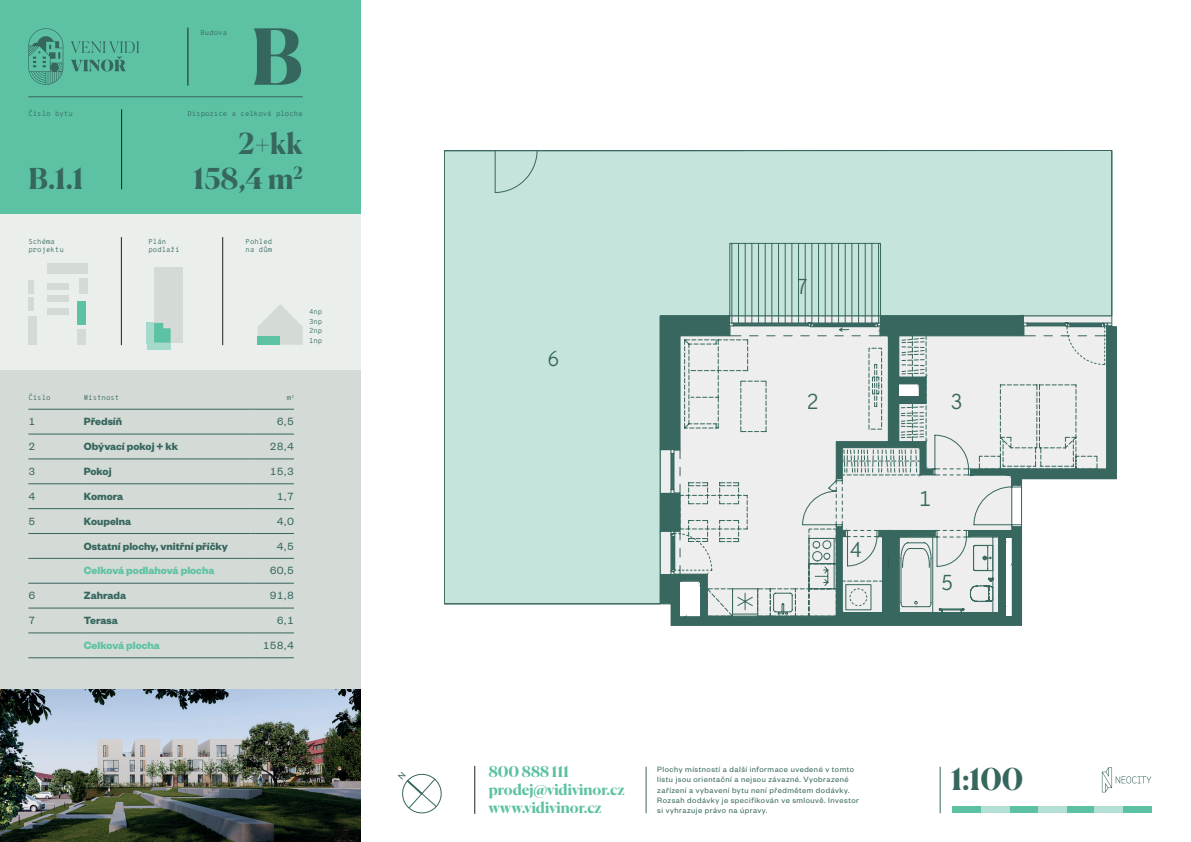
<style>
.page{position:relative;width:1191px;height:842px;background:#fff}
.page>*{position:absolute;margin:0;border:0;box-sizing:border-box;transform-origin:0 0}
.t1{font:700 77.1px "Canela";color:#36675e}
.t2{font:700 30px "Canela";color:#36675e}
.t3{font:700 28.8px/34.6px "Canela";color:#36675e;text-align:right}
.t4{font:300 21.6px "Overpass Mono";color:#36675e}
.t5{font:700 15px/18px "Canela";color:#5cc2a3}
.t6{font:700 11.5px "Founders Grotesk";color:#36675e}
.t7{font:11.5px "Founders Grotesk";color:#36675e}
.t8{font:700 11.5px "Founders Grotesk";color:#5cc2a3}
.t9{font:8.5px/10.2px "Founders Grotesk";letter-spacing:.06em;color:#36675e}
.t10{font:300 7.2px/8.6px "Overpass Mono";color:#36675e}
</style>
<div class="page">
<div style="left:0;top:203px;width:360px;height:167px;background:#eaefec"></div>
<div style="left:0;top:0;width:360px;height:213px;background:#5cc2a3"></div>
<svg style="left:444px;top:150px;width:669px;height:475px;background:#c6dfd8"></svg>
<svg style="left:660px;top:243px;width:456px;height:242px;background:#c3d4d0"></svg>
<svg style="left:257px;top:304px;width:46px;height:41px"></svg>
<div style="left:257px;top:336px;width:23px;height:9px;background:#5cc2a3"></div>
<div style="left:47px;top:283px;width:21px;height:6px;background:#d4dad5"></div>
<div style="left:47px;top:296px;width:21px;height:6px;background:#d4dad5"></div>
<div style="left:79px;top:278px;width:8px;height:16px;background:#d4dad5"></div>
<div style="left:77px;top:301px;width:9px;height:24px;background:#5cc2a3"></div>
<div style="left:77px;top:329px;width:9px;height:16px;background:#d4dad5"></div>
<div style="left:28px;top:316px;width:9px;height:28px;background:#d4dad5"></div>
<div style="left:28px;top:297px;width:5px;height:14px;background:#d4dad5"></div>
<div style="left:28px;top:280px;width:5px;height:14px;background:#d4dad5"></div>
<div style="left:47px;top:263px;width:40px;height:10px;background:#d4dad5"></div>
<div style="left:47px;top:308px;width:21px;height:7px;background:#d4dad5"></div>
<div style="left:154px;top:267px;width:29px;height:76px;background:#d4dad5"></div>
<svg style="left:154px;top:323px;width:17px;height:20px"></svg>
<div style="left:147px;top:323px;width:7px;height:21px;background:#a5d9cb"></div>
<div style="left:147px;top:343px;width:24px;height:7px;background:#a5d9cb"></div>
<hr style="left:28px;top:97px;width:275px;height:1px;background:#36675e">
<svg style="left:28px;top:28px;width:111px;height:57px"></svg>
<hr style="left:474px;top:766px;width:1px;height:47px;background:#231f20">
<hr style="left:121px;top:237px;width:1px;height:108px;background:#231f20">
<hr style="left:222px;top:237px;width:1px;height:108px;background:#231f20">
<hr style="left:188px;top:28px;width:1px;height:57px;background:#231f20">
<hr style="left:121px;top:110px;width:1px;height:79px;background:#231f20">
<div style="left:0;top:370px;width:360px;height:365px;background:#d4dad5"></div>
<hr style="left:28px;top:409px;width:56px;height:1px;background:#36675e">
<hr style="left:84px;top:409px;width:166px;height:1px;background:#36675e">
<hr style="left:250px;top:409px;width:44px;height:1px;background:#36675e">
<hr style="left:28px;top:434px;width:56px;height:1px;background:#36675e">
<hr style="left:84px;top:434px;width:166px;height:1px;background:#36675e">
<hr style="left:250px;top:434px;width:44px;height:1px;background:#36675e">
<hr style="left:28px;top:459px;width:56px;height:1px;background:#36675e">
<hr style="left:84px;top:459px;width:166px;height:1px;background:#36675e">
<hr style="left:250px;top:459px;width:44px;height:1px;background:#36675e">
<hr style="left:28px;top:484px;width:56px;height:1px;background:#36675e">
<hr style="left:84px;top:484px;width:166px;height:1px;background:#36675e">
<hr style="left:250px;top:484px;width:44px;height:1px;background:#36675e">
<hr style="left:28px;top:508px;width:56px;height:1px;background:#36675e">
<hr style="left:84px;top:508px;width:166px;height:1px;background:#36675e">
<hr style="left:250px;top:508px;width:44px;height:1px;background:#36675e">
<hr style="left:28px;top:533px;width:56px;height:1px;background:#36675e">
<hr style="left:84px;top:533px;width:166px;height:1px;background:#36675e">
<hr style="left:250px;top:533px;width:44px;height:1px;background:#36675e">
<hr style="left:28px;top:558px;width:56px;height:1px;background:#36675e">
<hr style="left:84px;top:558px;width:166px;height:1px;background:#36675e">
<hr style="left:250px;top:558px;width:44px;height:1px;background:#36675e">
<hr style="left:28px;top:583px;width:56px;height:1px;background:#36675e">
<hr style="left:84px;top:583px;width:166px;height:1px;background:#36675e">
<hr style="left:250px;top:583px;width:44px;height:1px;background:#36675e">
<hr style="left:28px;top:608px;width:56px;height:1px;background:#36675e">
<hr style="left:84px;top:608px;width:166px;height:1px;background:#36675e">
<hr style="left:250px;top:608px;width:44px;height:1px;background:#36675e">
<hr style="left:28px;top:633px;width:56px;height:1px;background:#36675e">
<hr style="left:84px;top:633px;width:166px;height:1px;background:#36675e">
<hr style="left:250px;top:633px;width:44px;height:1px;background:#36675e">
<hr style="left:28px;top:658px;width:56px;height:1px;background:#36675e">
<hr style="left:84px;top:658px;width:166px;height:1px;background:#36675e">
<hr style="left:250px;top:658px;width:44px;height:1px;background:#36675e">
<img style="left:0;top:689px;width:360px;height:153px">
<svg style="left:1101px;top:767px;width:50px;height:25px"></svg>
<hr style="left:646px;top:767px;width:1px;height:46px;background:#36675e">
<hr style="left:940px;top:767px;width:1px;height:46px;background:#36675e">
<div style="left:952px;top:806px;width:29px;height:7px;background:#5cc2a3"></div>
<div style="left:1123px;top:806px;width:28px;height:7px;background:#5cc2a3"></div>
<div style="left:1009px;top:806px;width:28px;height:7px;background:#5cc2a3"></div>
<div style="left:1066px;top:806px;width:28px;height:7px;background:#5cc2a3"></div>
<div style="left:981px;top:806px;width:28px;height:7px;background:#b4dfd4"></div>
<div style="left:1037px;top:806px;width:29px;height:7px;background:#b4dfd4"></div>
<div style="left:1094px;top:806px;width:29px;height:7px;background:#b4dfd4"></div>
<svg style="left:402px;top:773px;width:40px;height:41px"></svg>
<p class="t10" style="left:28px;top:109px;width:46px">Číslo bytu</p>
<h3 class="t3" style="left:28px;top:159px;width:56px">B.1.1</h3>
<p class="t10" style="left:28px;top:237px;width:37px">Schéma projektu</p>
<p class="t10" style="left:200px;top:28px;width:28px">Budova</p>
<h1 class="t1" style="left:251px;top:-4px;width:54px">B</h1>
<p class="t10" style="left:187px;top:109px;width:117px">Dispozice a celková plocha</p>
<h3 class="t3" style="left:193px;top:124px;width:111px">2+kk<br>158,4 m<sup>2</sup></h3>
<p class="t10" style="left:148px;top:237px;width:33px">Plán podlaží</p>
<p class="t10" style="left:246px;top:237px;width:28px">Pohled na dům</p>
<p class="t10" style="left:309px;top:307px;width:15px;line-height:9.5px;text-align:justify">4np 3np 2np 1np</p>
<p class="t10" style="left:28px;top:393px;width:24px">Číslo</p>
<p class="t10" style="left:84px;top:393px;width:37px">Místnost</p>
<p class="t10" style="left:287px;top:393px;width:9px">m<sup>2</sup></p>
<h3 class="t7" style="left:28px;top:414px;width:8px">1</h3>
<h3 class="t6" style="left:84px;top:414px;width:40px">Předsíň</h3>
<h3 class="t7" style="left:277px;top:414px;width:19px">6,5</h3>
<h3 class="t7" style="left:28px;top:439px;width:8px">2</h3>
<h3 class="t6" style="left:84px;top:439px;width:96px">Obývací pokoj + kk</h3>
<h3 class="t7" style="left:270px;top:439px;width:26px">28,4</h3>
<h3 class="t7" style="left:28px;top:464px;width:8px">3</h3>
<h3 class="t6" style="left:84px;top:464px;width:29px">Pokoj</h3>
<h3 class="t7" style="left:270px;top:464px;width:26px">15,3</h3>
<h3 class="t7" style="left:28px;top:489px;width:8px">4</h3>
<h3 class="t6" style="left:84px;top:489px;width:41px">Komora</h3>
<h3 class="t7" style="left:277px;top:489px;width:19px">1,7</h3>
<h3 class="t7" style="left:28px;top:514px;width:8px">5</h3>
<h3 class="t6" style="left:84px;top:514px;width:49px">Koupelna</h3>
<h3 class="t7" style="left:277px;top:514px;width:19px">4,0</h3>
<h3 class="t6" style="left:84px;top:538px;width:145px">Ostatní plochy, vnitřní příčky</h3>
<h3 class="t7" style="left:277px;top:539px;width:19px">4,5</h3>
<h3 class="t8" style="left:84px;top:563px;width:132px">Celková podlahová plocha</h3>
<h3 class="t7" style="left:270px;top:564px;width:26px">60,5</h3>
<h3 class="t7" style="left:28px;top:588px;width:8px">6</h3>
<h3 class="t6" style="left:84px;top:588px;width:44px">Zahrada</h3>
<h3 class="t7" style="left:270px;top:588px;width:26px">91,8</h3>
<h3 class="t7" style="left:28px;top:613px;width:8px">7</h3>
<h3 class="t6" style="left:84px;top:613px;width:36px">Terasa</h3>
<h3 class="t7" style="left:277px;top:613px;width:19px">6,1</h3>
<h3 class="t8" style="left:84px;top:638px;width:78px">Celková plocha</h3>
<h3 class="t7" style="left:263px;top:638px;width:33px">158,4</h3>
<h3 class="t4" style="left:547px;top:341px;width:15px">6</h3>
<h3 class="t4" style="left:796px;top:268px;width:15px">7</h3>
<h3 class="t4" style="left:806px;top:384px;width:15px">2</h3>
<h3 class="t4" style="left:849px;top:532px;width:15px">4</h3>
<h3 class="t4" style="left:950px;top:384px;width:15px">3</h3>
<h3 class="t4" style="left:919px;top:481px;width:15px">1</h3>
<h3 class="t4" style="left:940px;top:565px;width:15px">5</h3>
<h3 class="t5" style="left:489px;top:761px;width:137px">800 888 111 prodej@vidivinor.cz www.vidivinor.cz</h3>
<h2 class="t2" style="left:950px;top:756px;width:74px">1:100</h2>
<p class="t9" style="left:657px;top:764px;width:203px">Plochy místností a další informace uvedené v tomto listu jsou orientační a nejsou závazné. Vyobrazené zařízení a vybavení bytu není předmětem dodávky.<br>Rozsah dodávky je specifikován ve smlouvě. Investor si vyhrazuje právo na úpravy.</p>
</div>
